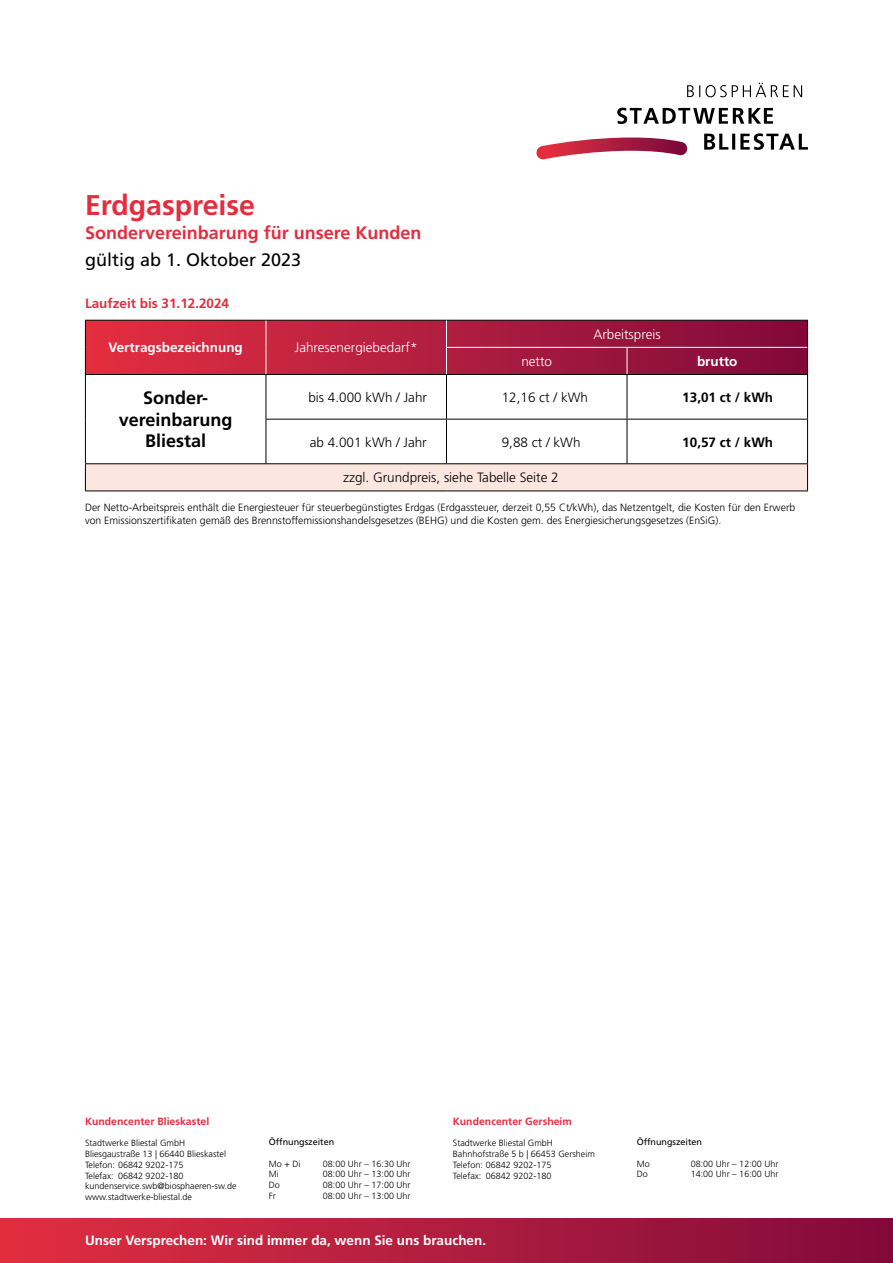
<style>
.page{position:relative;width:893px;height:1263px;background:#fff}
.page>*{position:absolute;margin:0;border:0;box-sizing:border-box;transform-origin:0 0}
.t1{font:700 28.5px "Frutiger LT Std";color:#e42e3e}
.t2{font:700 18px "Frutiger LT Std";color:#e42e3e}
.t3{font:700 18px/21.6px "Frutiger LT Std";color:#000;text-align:center}
.t4{font:18px "Frutiger LT Std";color:#000}
.t5{font:300 13.5px "Frutiger LT Std";color:#000}
.t6{font:700 13.5px "Frutiger LT Std";color:#fff}
.t7{font:300 13.5px "Frutiger LT Std";color:#fff}
.t8{font:700 13.5px "Frutiger LT Std";color:#000}
.t9{font:700 13.5px "Frutiger LT Std";color:#e42e3e}
.t10{font:300 10.5px/12.6px "Frutiger LT Std";color:#000}
.t11{font:700 10.5px "Frutiger LT Std";color:#e42e3e}
.t12{font:300 9px/10.8px "Frutiger LT Std";color:#000}
.t13{font:9px "Frutiger LT Std";color:#000}
</style>
<div class="page">
<div style="left:0;top:1218px;width:893px;height:45px;background:linear-gradient(to right,#e12f41,#810b3b)"></div>
<svg style="left:687px;top:83px;width:115px;height:14px"></svg>
<svg style="left:704px;top:133px;width:104px;height:17px"></svg>
<svg style="left:536px;top:137px;width:152px;height:23px"></svg>
<svg style="left:617px;top:108px;width:156px;height:16px"></svg>
<svg style="left:265px;top:375px;width:542px;height:88px"></svg>
<div style="left:85px;top:464px;width:722px;height:27px;background:#fce6e0"></div>
<hr style="left:446px;top:375px;width:1px;height:44px;background:#000">
<hr style="left:627px;top:375px;width:1px;height:44px;background:#000">
<hr style="left:807px;top:375px;width:1px;height:44px;background:#000">
<hr style="left:85px;top:375px;width:1px;height:44px;background:#000">
<hr style="left:266px;top:375px;width:1px;height:44px;background:#000">
<hr style="left:85px;top:419px;width:1px;height:44px;background:#000">
<hr style="left:266px;top:374px;width:180px;height:1px;background:#000">
<hr style="left:446px;top:374px;width:181px;height:1px;background:#000">
<hr style="left:627px;top:374px;width:181px;height:1px;background:#000">
<hr style="left:85px;top:374px;width:181px;height:1px;background:#000">
<svg style="left:85px;top:320px;width:723px;height:54px;background:#ae1f3f"></svg>
<hr style="left:266px;top:419px;width:180px;height:1px;background:#000">
<hr style="left:266px;top:419px;width:1px;height:44px;background:#000">
<hr style="left:446px;top:419px;width:181px;height:1px;background:#000">
<hr style="left:446px;top:419px;width:1px;height:44px;background:#000">
<hr style="left:627px;top:419px;width:181px;height:1px;background:#000">
<hr style="left:627px;top:419px;width:1px;height:44px;background:#000">
<hr style="left:807px;top:419px;width:1px;height:44px;background:#000">
<svg style="left:85px;top:464px;width:1px;height:26px"></svg>
<svg style="left:807px;top:464px;width:1px;height:26px"></svg>
<hr style="left:85px;top:490px;width:181px;height:1px;background:#000">
<hr style="left:266px;top:490px;width:180px;height:1px;background:#000">
<hr style="left:446px;top:490px;width:181px;height:1px;background:#000">
<hr style="left:627px;top:490px;width:181px;height:1px;background:#000">
<hr style="left:266px;top:463px;width:180px;height:1px;background:#000">
<hr style="left:446px;top:463px;width:181px;height:1px;background:#000">
<hr style="left:627px;top:463px;width:181px;height:1px;background:#000">
<hr style="left:85px;top:463px;width:181px;height:1px;background:#000">
<h1 class="t1" style="left:85px;top:188px;width:172px">Erdgaspreise</h1>
<h2 class="t2" style="left:85px;top:222px;width:338px">Sondervereinbarung für unsere Kunden</h2>
<h2 class="t4" style="left:85px;top:249px;width:218px">gültig ab 1. Oktober 2023</h2>
<h3 class="t9" style="left:85px;top:295px;width:146px">Laufzeit bis 31.12.2024</h3>
<h3 class="t6" style="left:109px;top:340px;width:136px">Vertragsbezeichnung</h3>
<h3 class="t7" style="left:295px;top:340px;width:124px">Jahresenergiebedarf*</h3>
<h3 class="t7" style="left:593px;top:327px;width:69px">Arbeitspreis</h3>
<h3 class="t7" style="left:521px;top:354px;width:32px">netto</h3>
<h3 class="t6" style="left:697px;top:353px;width:42px">brutto</h3>
<h2 class="t3" style="left:119px;top:387px;width:115px">Sonder&shy;vereinbarung<br>Bliestal</h2>
<h3 class="t5" style="left:308px;top:390px;width:120px">bis 4.000 kWh / Jahr</h3>
<h3 class="t5" style="left:502px;top:390px;width:88px">12,16 ct / kWh</h3>
<h3 class="t8" style="left:682px;top:389px;width:92px">13,01 ct / kWh</h3>
<h3 class="t5" style="left:310px;top:434px;width:119px">ab 4.001 kWh / Jahr</h3>
<h3 class="t5" style="left:502px;top:434px;width:80px">9,88 ct / kWh</h3>
<h3 class="t8" style="left:682px;top:434px;width:92px">10,57 ct / kWh</h3>
<h3 class="t5" style="left:343px;top:470px;width:217px">zzgl. Grundpreis, siehe Tabelle Seite 2</h3>
<p class="t10" style="left:85px;top:502px;width:712px">Der Netto-Arbeitspreis enthält die Energiesteuer für steuerbegünstigtes Erdgas (Erdgassteuer, derzeit 0,55 Ct/kWh), das Netzentgelt, die Kosten für den Erwerb von Emissionszertifikaten gemäß des Brennstoffemissionshandelsgesetzes (BEHG) und die Kosten gem. des Energiesicherungsgesetzes (EnSiG).</p>
<p class="t11" style="left:85px;top:1115px;width:126px">Kundencenter Blieskastel</p>
<p class="t12" style="left:85px;top:1138px;width:153px">Stadtwerke Bliestal GmbH<br>Bliesgaustraße 13 | 66440 Blieskastel<br>Telefon: 06842 9202-175<br>Telefax: 06842 9202-180 kundenservice.swb@biosphaeren-sw.de www.stadtwerke-bliestal.de</p>
<p class="t13" style="left:269px;top:1137px;width:67px">Öffnungszeiten</p>
<p class="t12" style="left:269px;top:1158px;width:33px">Mo + Di</p>
<p class="t12" style="left:323px;top:1158px;width:89px">08:00 Uhr – 16:30 Uhr</p>
<p class="t12" style="left:269px;top:1169px;width:11px">Mi</p>
<p class="t12" style="left:323px;top:1169px;width:89px">08:00 Uhr – 13:00 Uhr</p>
<p class="t12" style="left:269px;top:1180px;width:13px">Do</p>
<p class="t12" style="left:323px;top:1180px;width:89px">08:00 Uhr – 17:00 Uhr</p>
<p class="t12" style="left:269px;top:1191px;width:8px">Fr</p>
<p class="t12" style="left:323px;top:1191px;width:89px">08:00 Uhr – 13:00 Uhr</p>
<p class="t11" style="left:453px;top:1115px;width:121px">Kundencenter Gersheim</p>
<p class="t12" style="left:453px;top:1138px;width:144px">Stadtwerke Bliestal GmbH<br>Bahnhofstraße 5 b | 66453 Gersheim<br>Telefon: 06842 9202-175<br>Telefax: 06842 9202-180</p>
<p class="t13" style="left:637px;top:1137px;width:67px">Öffnungszeiten</p>
<p class="t12" style="left:637px;top:1158px;width:15px">Mo</p>
<p class="t12" style="left:691px;top:1158px;width:89px">08:00 Uhr – 12:00 Uhr</p>
<p class="t12" style="left:637px;top:1169px;width:13px">Do</p>
<p class="t12" style="left:691px;top:1169px;width:89px">14:00 Uhr – 16:00 Uhr</p>
<h3 class="t6" style="left:85px;top:1233px;width:403px">Unser Versprechen: Wir sind immer da, wenn Sie uns brauchen.</h3>
</div>
